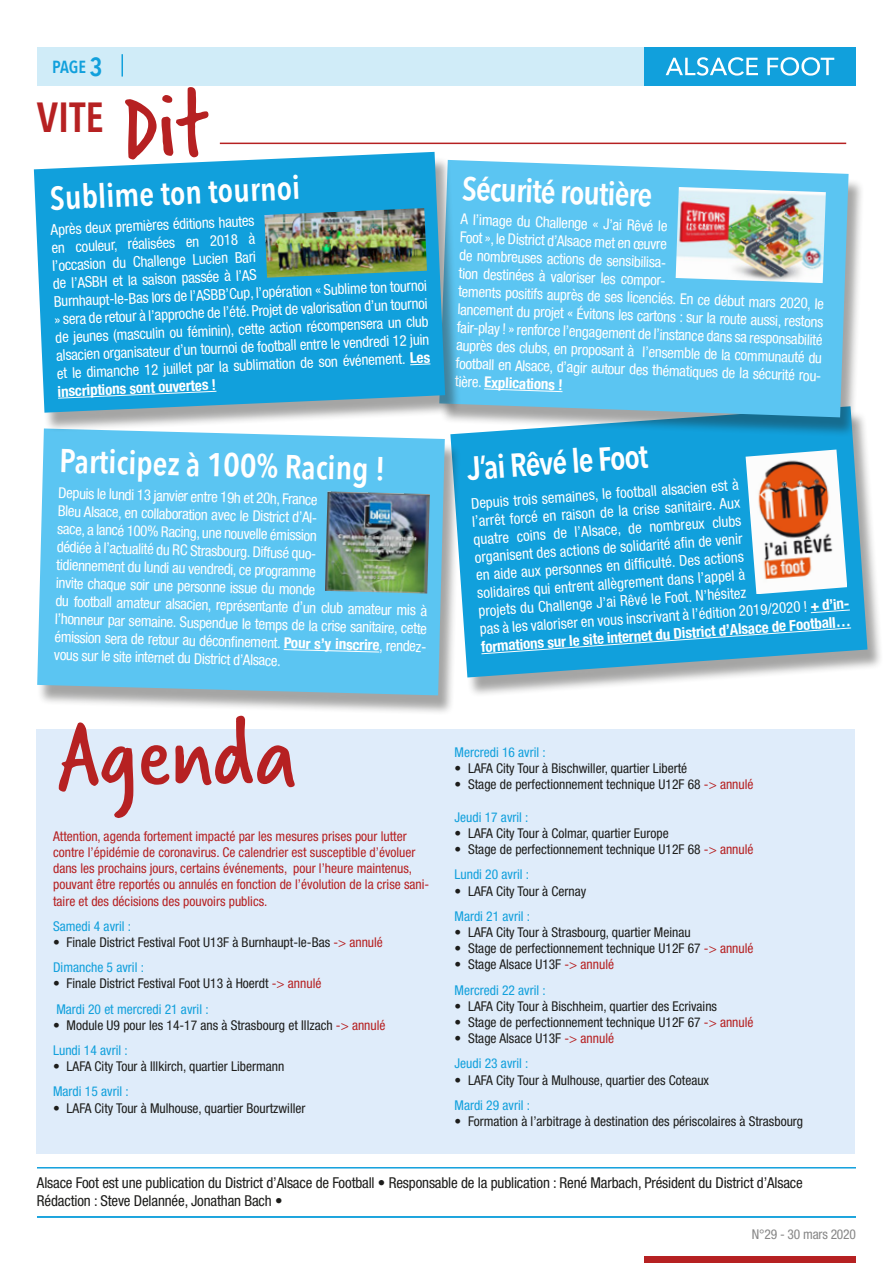
<style>
.page{position:relative;width:893px;height:1263px;background:#fff}
.page>*{position:absolute;margin:0;border:0;box-sizing:border-box;transform-origin:0 0}
.t1{font:100.8px "Verveine";color:#b62122}
.t2{font:600 42px "Avenir Next Condensed";color:#b62122}
.t3{font:600 33px "Avenir Next Condensed";color:#fff}
.t4{font:600 17.55px "Avenir Next Condensed";color:#11a0dc}
.t5{font:condensed 15px/18px "Helvetica Neue";color:#fff}
.t6{font:condensed 15px/18px "Helvetica Neue";letter-spacing:-.01em;color:#1d1d1b}
.t7{font:condensed 13.5px/25.2px "Helvetica Neue";color:#1d1d1b}
.t8{font:condensed 13.5px/16.2px "Helvetica Neue";color:#b62122}
.t9{font:condensed 13.5px "Helvetica Neue";color:#11a0dc}
.t10{font:condensed 13.5px "Helvetica Neue";letter-spacing:-.015em;color:#878787}
.s1{font-size:26.25px}
.s2{font-weight:700}
.s3{color:#b62122}
.s4{color:#11a0dc}
</style>
<div class="page">
<hr style="left:37px;top:1216px;width:819px;height:2px;background:#11a0dc">
<div style="left:37px;top:47px;width:802px;height:39px;background:#d0ecf8"></div>
<hr style="left:121px;top:54px;width:2px;height:23px;background:#11a0dc">
<div style="left:644px;top:47px;width:212px;height:39px;background:#11a0dc"></div>
<div style="left:644px;top:1256px;width:212px;height:7px;background:#b62122"></div>
<hr style="left:37px;top:1167px;width:819px;height:1px;background:#11a0dc">
<svg style="left:666px;top:57px;width:92px;height:19px"></svg>
<svg style="left:767px;top:57px;width:67px;height:19px"></svg>
<hr style="left:220px;top:143px;width:626px;height:1px;background:#b62122">
<div style="left:451px;top:411px;width:432px;height:287px;background:#1d1d1b;opacity:.4"></div>
<svg style="left:461px;top:411px;width:406px;height:266px;fill:#11a0dc"></svg>
<svg style="left:810px;top:609px;width:41px;height:4px"></svg>
<svg style="left:481px;top:627px;width:371px;height:28px"></svg>
<div style="left:440px;top:165px;width:425px;height:273px;background:#1d1d1b;opacity:.4"></div>
<svg style="left:461px;top:160px;width:388px;height:257px;fill:#5bc5f2"></svg>
<svg style="left:483px;top:388px;width:80px;height:4px"></svg>
<img style="left:676px;top:187px;width:150px;height:96px">
<div style="left:37px;top:433px;width:424px;height:283px;background:#1d1d1b;opacity:.4"></div>
<div style="left:37px;top:433px;width:408px;height:262px;background:#5bc5f2"></div>
<svg style="left:283px;top:649px;width:97px;height:4px"></svg>
<img style="left:325px;top:491px;width:105px;height:102px">
<div style="left:34px;top:157px;width:427px;height:276px;background:#1d1d1b;opacity:.4"></div>
<svg style="left:34px;top:152px;width:411px;height:261px;fill:#11a0dc"></svg>
<svg style="left:409px;top:363px;width:22px;height:3px"></svg>
<svg style="left:57px;top:390px;width:160px;height:9px"></svg>
<img style="left:264px;top:208px;width:163px;height:70px">
<img style="left:746px;top:449px;width:101px;height:145px">
<div style="left:36px;top:729px;width:819px;height:424px;background:#dfecfa"></div>
<p class="t4" style="left:52px;top:52px;width:52px">PAGE <span class="s1">3</span></p>
<h2 class="t2" style="left:37px;top:81px;width:68px">VITE</h2>
<h1 class="t1" style="left:121px;top:57px;width:89px">Dit</h1>
<h3 class="t3" style="left:49px;top:169px;width:252px;rotate:-2deg">Sublime ton tournoi</h3>
<p class="t5" style="left:49px;top:221px;width:376px;rotate:-3deg">Après deux premières éditions hautes<br>en couleur, réalisées en 2018 à<br>l’occasion du Challenge Lucien Bari<br>de l’ASBH et la saison passée à l’AS<br>Burnhaupt-le-Bas lors de l’ASBB’Cup, l’opération « Sublime ton tournoi » sera de retour à l’approche de l’été. Projet de valorisation d’un tournoi de jeunes (masculin ou féminin), cette action récompensera un club alsacien organisateur d’un tournoi de football entre le vendredi 12 juin et le dimanche 12 juillet par la sublimation de son événement. <span class="s2">Les inscriptions sont ouvertes !</span></p>
<h3 class="t3" style="left:61px;top:431px;width:327px;rotate:2deg">Participez à 100% Racing !</h3>
<p class="t5" style="left:59px;top:483px;width:377px;rotate:2deg">Depuis le lundi 13 janvier entre 19h et 20h, France<br>Bleu Alsace, en collaboration avec le District d’Al-<br>sace, a lancé 100% Racing, une nouvelle émission<br>dédiée à l’actualité du RC Strasbourg. Diffusé quo-<br>tidiennement du lundi au vendredi, ce programme<br>invite chaque soir une personne issue du monde<br>du football amateur alsacien, représentante d’un club amateur mis à l’honneur par semaine. Suspendue le temps de la crise sanitaire, cette émission sera de retour au déconfi nement. <span class="s2">Pour s’y inscrire</span>, rendez&shy;vous sur le site internet du District d’Alsace.</p>
<h1 class="t1" style="left:58px;top:685px;width:240px">Agenda</h1>
<p class="t8" style="left:53px;top:828px;width:378px">Attention, agenda fortement impacté par les mesures prises pour lutter contre l’épidémie de coronavirus. Ce calendrier est susceptible d’évoluer dans les prochains jours, certains événements, pour l’heure maintenus, pouvant être reportés ou annulés en fonction de l’évolution de la crise sani&shy;taire et des décisions des pouvoirs publics.</p>
<p class="t9" style="left:53px;top:918px;width:80px">Samedi 4 avril :</p>
<p class="t7" style="left:53px;top:929px;width:331px">• Finale District Festival Foot U13F à Burnhaupt-le-Bas <span class="s3">-&gt; annulé<br></span><span class="s4">Dimanche 5 avril :</span></p>
<p class="t7" style="left:53px;top:971px;width:270px">• Finale District Festival Foot U13 à Hoerdt <span class="s3">-&gt; annulé<br></span><span class="s4">Mardi 20 et mercredi 21 avril :</span></p>
<p class="t7" style="left:53px;top:1012px;width:334px">• Module U9 pour les 14-17 ans à Strasbourg et Illzach <span class="s3">-&gt; annulé<br></span><span class="s4">Lundi 14 avril :</span></p>
<p class="t7" style="left:53px;top:1054px;width:233px">• LAFA City Tour à Illkirch, quartier Libermann</p>
<p class="t9" style="left:53px;top:1084px;width:77px">Mardi 15 avril :</p>
<p class="t7" style="left:53px;top:1095px;width:254px">• LAFA City Tour à Mulhouse, quartier Bourtzwiller</p>
<h3 class="t3" style="left:463px;top:160px;width:192px;rotate:2deg">Sécurité routière</h3>
<p class="t5" style="left:461px;top:210px;width:370px;rotate:2deg">A l’image du Challenge « J’ai Rêvé le<br>Foot », le District d’Alsace met en œuvre<br>de nombreuses actions de sensibilisa-<br>tion destinées à valoriser les compor-<br>tements positifs auprès de ses licenciés. En ce début mars 2020, le lancement du projet « Évitons les cartons : sur la route aussi, restons fair-play ! » renforce l’engagement de l’instance dans sa responsabilité auprès des clubs, en proposant à l’ensemble de la communauté du football en Alsace, d’agir autour des thématiques de la sécurité rou&shy;tière. <span class="s2">Explications !</span></p>
<h3 class="t3" style="left:465px;top:440px;width:183px;rotate:-4deg">J’ai Rêvé le Foot</h3>
<p class="t5" style="left:470px;top:494px;width:374px;rotate:-4deg">Depuis trois semaines, le football alsacien est à<br>l’arrêt forcé en raison de la crise sanitaire. Aux<br>quatre coins de l’Alsace, de nombreux clubs<br>organisent des actions de solidarité afi n de venir<br>en aide aux personnes en diffi culté. Des actions<br>solidaires qui entrent allègrement dans l’appel à<br>projets du Challenge J’ai Rêvé le Foot. N’hésitez<br>pas à les valoriser en vous inscrivant à l’édition 2019/2020 ! <span class="s2">+ d’in&shy;formations sur le site internet du District d’Alsace de Football…</span></p>
<p class="t9" style="left:454px;top:744px;width:93px">Mercredi 16 avril :</p>
<p class="t7" style="left:454px;top:756px;width:234px">• LAFA City Tour à Bischwiller, quartier Liberté</p>
<p class="t7" style="left:454px;top:772px;width:301px">• Stage de perfectionnement technique U12F 68 <span class="s3">-&gt; annulé</span></p>
<p class="t9" style="left:454px;top:809px;width:76px">Jeudi 17 avril :</p>
<p class="t7" style="left:454px;top:820px;width:216px">• LAFA City Tour à Colmar, quartier Europe</p>
<p class="t7" style="left:454px;top:837px;width:301px">• Stage de perfectionnement technique U12F 68 <span class="s3">-&gt; annulé<br></span><span class="s4">Lundi 20 avril :</span></p>
<p class="t7" style="left:454px;top:878px;width:133px">• LAFA City Tour à Cernay</p>
<p class="t9" style="left:454px;top:908px;width:77px">Mardi 21 avril :</p>
<p class="t7" style="left:454px;top:919px;width:238px">• LAFA City Tour à Strasbourg, quartier Meinau</p>
<p class="t7" style="left:454px;top:936px;width:301px">• Stage de perfectionnement technique U12F 67 <span class="s3">-&gt; annulé</span></p>
<p class="t7" style="left:454px;top:952px;width:161px">• Stage Alsace U13F <span class="s3">-&gt; annulé<br></span><span class="s4">Mercredi 22 avril :</span></p>
<p class="t7" style="left:454px;top:993px;width:264px">• LAFA City Tour à Bischheim, quartier des Ecrivains</p>
<p class="t7" style="left:454px;top:1009px;width:301px">• Stage de perfectionnement technique U12F 67 <span class="s3">-&gt; annulé</span></p>
<p class="t7" style="left:454px;top:1026px;width:161px">• Stage Alsace U13F <span class="s3">-&gt; annulé<br></span><span class="s4">Jeudi 23 avril :</span></p>
<p class="t7" style="left:454px;top:1067px;width:256px">• LAFA City Tour à Mulhouse, quartier des Coteaux</p>
<p class="t9" style="left:454px;top:1097px;width:77px">Mardi 29 avril :</p>
<p class="t7" style="left:454px;top:1108px;width:350px">• Formation à l’arbitrage à destination des périscolaires à Strasbourg</p>
<p class="t6" style="left:37px;top:1173px;width:767px">Alsace Foot est une publication du District d’Alsace de Football • Responsable de la publication : René Marbach, Président du District d’Alsace<br>Rédaction : Steve Delannée, Jonathan Bach •</p>
<p class="t10" style="left:752px;top:1226px;width:106px">N°29 - 30 mars 2020</p>
</div>
